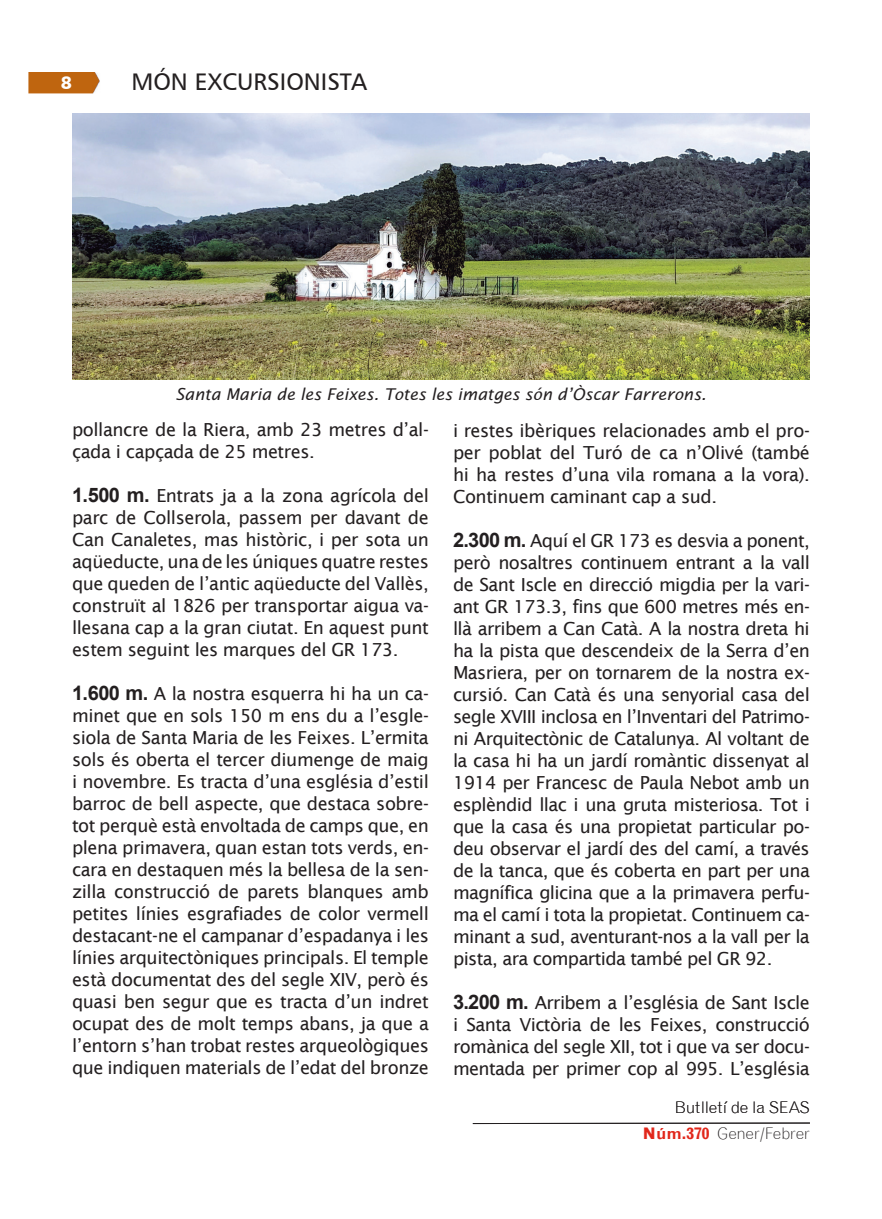
<style>
.page{position:relative;width:882px;height:1219px;background:#fff}
.page>*{position:absolute;margin:0;border:0;box-sizing:border-box;transform-origin:0 0}
.t1{font:24px "Humanist 777 BT Roman B";color:#231f20}
.t2{font:18px/22px "Lucida Sans";letter-spacing:-.025em;color:#231f20;text-align:justify}
.t3{font:18px "Humanist 777 BT Black B";color:#fff}
.t4{font:16.2px "Lucida Sans Ita";color:#231f20}
.t5{font:300 16px "Grotesque";letter-spacing:-.015em;color:#231f20}
.s1{font-family:"Arial";font-weight:700;font-size:20px}
.s2{font-weight:700;color:#e1271b}
</style>
<div class="page">
<img style="left:28px;top:72px;width:72px;height:22px">
<hr style="left:473px;top:1122px;width:337px;height:2px;background:#231f20">
<img style="left:72px;top:113px;width:738px;height:267px">
<p class="t3" style="left:61px;top:71px;width:13px">8</p>
<h1 class="t1" style="left:131px;top:67px;width:237px">MÓN EXCURSIONISTA</h1>
<p class="t4" style="left:176px;top:385px;width:532px">Santa Maria de les Feixes. Totes les imatges són d’Òscar Farrerons.</p>
<p class="t2" style="left:72px;top:419px;width:358px">pollancre de la Riera, amb 23 metres d’al&shy;çada i capçada de 25 metres.</p>
<p class="t2" style="left:72px;top:485px;width:358px"><span class="s1">1.500 m.</span> Entrats ja a la zona agrícola del parc de Collserola, passem per davant de Can Canaletes, mas històric, i per sota un aqüeducte, una de les úniques quatre restes que queden de l’antic aqüeducte del Vallès, construït al 1826 per transportar aigua va&shy;llesana cap a la gran ciutat. En aquest punt estem seguint les marques del GR 173.</p>
<p class="t2" style="left:72px;top:683px;width:358px"><span class="s1">1.600 m.</span> A la nostra esquerra hi ha un ca&shy;minet que en sols 150 m ens du a l’esgle&shy;siola de Santa Maria de les Feixes. L’ermita sols és oberta el tercer diumenge de maig i novembre. Es tracta d’una església d’estil barroc de bell aspecte, que destaca sobre&shy;tot perquè està envoltada de camps que, en plena primavera, quan estan tots verds, en&shy;cara en destaquen més la bellesa de la sen&shy;zilla construcció de parets blanques amb petites línies esgrafiades de color vermell destacant-ne el campanar d’espadanya i les línies arquitectòniques principals. El temple està documentat des del segle XIV, però és quasi ben segur que es tracta d’un indret ocupat des de molt temps abans, ja que a l’entorn s’han trobat restes arqueològiques que indiquen materials de l’edat del bronze</p>
<p class="t2" style="left:453px;top:419px;width:358px">i restes ibèriques relacionades amb el pro&shy;per poblat del Turó de ca n’Olivé (també hi ha restes d’una vila romana a la vora).<br>Continuem caminant cap a sud.</p>
<p class="t2" style="left:453px;top:529px;width:358px"><span class="s1">2.300 m.</span> Aquí el GR 173 es desvia a ponent, però nosaltres continuem entrant a la vall de Sant Iscle en direcció migdia per la vari&shy;ant GR 173.3, fins que 600 metres més en&shy;llà arribem a Can Catà. A la nostra dreta hi ha la pista que descendeix de la Serra d’en Masriera, per on tornarem de la nostra ex&shy;cursió. Can Catà és una senyorial casa del segle XVIII inclosa en l’Inventari del Patrimo&shy;ni Arquitectònic de Catalunya. Al voltant de la casa hi ha un jardí romàntic dissenyat al 1914 per Francesc de Paula Nebot amb un esplèndid llac i una gruta misteriosa. Tot i que la casa és una propietat particular po&shy;deu observar el jardí des del camí, a través de la tanca, que és coberta en part per una magnífica glicina que a la primavera perfu&shy;ma el camí i tota la propietat. Continuem ca&shy;minant a sud, aventurant-nos a la vall per la pista, ara compartida també pel GR 92.</p>
<p class="t2" style="left:453px;top:991px;width:358px"><span class="s1">3.200 m.</span> Arribem a l’església de Sant Iscle i Santa Victòria de les Feixes, construcció romànica del segle XII, tot i que va ser docu&shy;mentada per primer cop al 995. L’església</p>
<p class="t5" style="left:674px;top:1098px;width:137px">Butlletí de la SEAS</p>
<p class="t5" style="left:642px;top:1124px;width:169px"><span class="s2">Núm.370</span> Gener/Febrer</p>
</div>
